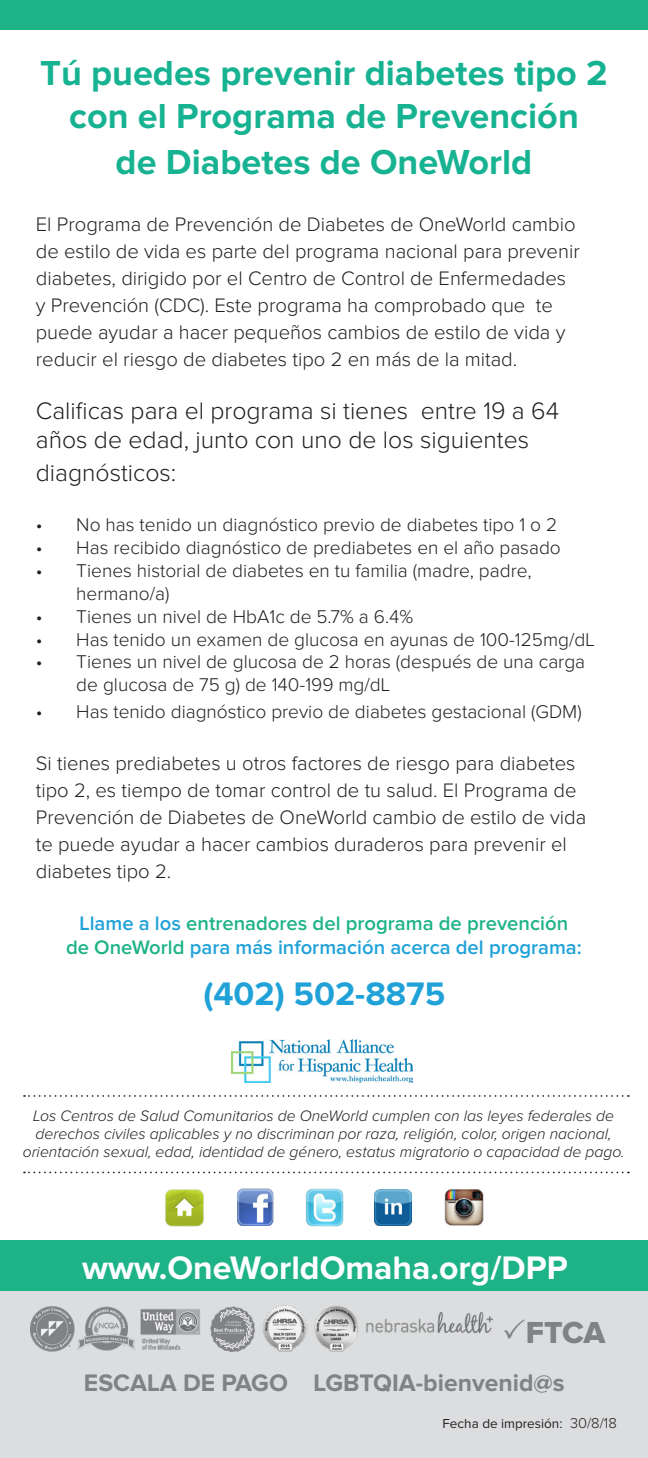
<style>
.page{position:relative;width:648px;height:1458px;background:#fff}
.page>*{position:absolute;margin:0;border:0;box-sizing:border-box;transform-origin:0 0}
.t1{font:700 36px "Proxima Nova";color:#17b292}
.t2{font:700 33.75px "Proxima Nova";color:#fff}
.t3{font:700 33.75px "Proxima Nova";color:#20a2d9}
.t4{font:31.5px "Proxima Nova Extrabld";color:#808285}
.t5{font:300 24.75px/29.7px "Proxima Nova";color:#231f20}
.t6{font:700 24.75px "Proxima Nova";color:#808285}
.t7{font:300 20.25px/27px "Proxima Nova";color:#231f20}
.t8{font:600 20.25px "Proxima Nova";color:#20a2d9}
.t9{font:600 20.25px "Proxima Nova";color:#1eb387}
.t10{font:300 19.12px/22.9px "Proxima Nova";color:#231f20}
.t11{font:italic 300 15.75px/18px "Proxima Nova";color:#231f20;text-align:center}
.t12{font:13.5px "Proxima Nova";color:#231f20}
.s1{color:#20a2d9}
.s2{color:#1eb387}
.s3{font-weight:300;font-size:14.85px}
</style>
<div class="page">
<div style="left:0;top:1290px;width:648px;height:168px;background:#dcdddf"></div>
<div style="left:0;top:0;width:648px;height:30px;background:#1eb387"></div>
<svg style="left:24px;top:1095px;width:605px;height:2px"></svg>
<div style="left:0;top:1240px;width:648px;height:51px;background:#1eb387"></div>
<img style="left:30px;top:1306px;width:462px;height:46px">
<img style="left:305px;top:1188px;width:39px;height:38px">
<img style="left:237px;top:1188px;width:37px;height:38px">
<img style="left:165px;top:1189px;width:39px;height:38px">
<img style="left:375px;top:1190px;width:36px;height:36px">
<img style="left:444px;top:1189px;width:40px;height:37px">
<svg style="left:24px;top:1172px;width:605px;height:1px"></svg>
<img style="left:232px;top:1040px;width:180px;height:43px">
<p class="t1" style="left:40px;top:57px;width:569px">Tú puedes prevenir diabetes tipo 2</p>
<p class="t1" style="left:69px;top:100px;width:511px">con el Programa de Prevención</p>
<p class="t1" style="left:116px;top:146px;width:418px">de Diabetes de OneWorld</p>
<p class="t7" style="left:36px;top:212px;width:545px">El Programa de Prevención de Diabetes de OneWorld cambio de estilo de vida es parte del programa nacional para prevenir diabetes, dirigido por el Centro de Control de Enfermedades y Prevención (CDC). Este programa ha comprobado que te puede ayudar a hacer pequeños cambios de estilo de vida y reducir el riesgo de diabetes tipo 2 en más de la mitad.</p>
<p class="t5" style="left:36px;top:397px;width:525px">Calificas para el programa si tienes entre 19 a 64 años de edad, junto con uno de los siguientes</p>
<p class="t5" style="left:36px;top:459px;width:142px">diagnósticos:</p>
<p class="t10" style="left:36px;top:514px;width:523px">• No has tenido un diagnóstico previo de diabetes tipo 1 o 2</p>
<p class="t10" style="left:36px;top:537px;width:527px">• Has recibido diagnóstico de prediabetes en el año pasado</p>
<p class="t10" style="left:76px;top:560px;width:457px;text-indent:-40px">• Tienes historial de diabetes en tu familia (madre, padre, hermano/a)</p>
<p class="t10" style="left:36px;top:606px;width:379px">• Tienes un nivel de HbA1c de 5.7% a 6.4%</p>
<p class="t10" style="left:36px;top:629px;width:560px">• Has tenido un examen de glucosa en ayunas de 100-125mg/dL</p>
<p class="t10" style="left:76px;top:651px;width:510px;text-indent:-40px">• Tienes un nivel de glucosa de 2 horas (después de una carga de glucosa de 75 g) de 140-199 mg/dL</p>
<p class="t10" style="left:36px;top:701px;width:547px">• Has tenido diagnóstico previo de diabetes gestacional (GDM)</p>
<p class="t7" style="left:36px;top:750px;width:552px">Si tienes prediabetes u otros factores de riesgo para diabetes tipo 2, es tiempo de tomar control de tu salud. El Programa de Prevención de Diabetes de OneWorld cambio de estilo de vida te puede ayudar a hacer cambios duraderos para prevenir el diabetes tipo 2.</p>
<p class="t9" style="left:79px;top:914px;width:490px"><span class="s1">Llame a los</span> entrenadores del programa de prevención</p>
<p class="t8" style="left:66px;top:938px;width:517px"><span class="s2">de OneWorld</span> para más información acerca del programa:</p>
<p class="t3" style="left:203px;top:978px;width:243px">(402) 502-8875</p>
<p class="t11" style="left:23px;top:1107px;width:603px">Los Centros de Salud Comunitarios de OneWorld cumplen con las leyes federales de derechos civiles aplicables y no discriminan por raza, religión, color, origen nacional, orientación sexual, edad, identidad de género, estatus migratorio o capacidad de pago.</p>
<p class="t2" style="left:82px;top:1252px;width:487px">www.OneWorldOmaha.org/DPP</p>
<p class="t4" style="left:526px;top:1318px;width:81px">FTCA</p>
<p class="t6" style="left:84px;top:1371px;width:482px">ESCALA DE PAGO LGBTQIA-bienvenid@s</p>
<p class="t12" style="left:443px;top:1418px;width:176px">Fecha de impresión: <span class="s3">30/8/18</span></p>
</div>
